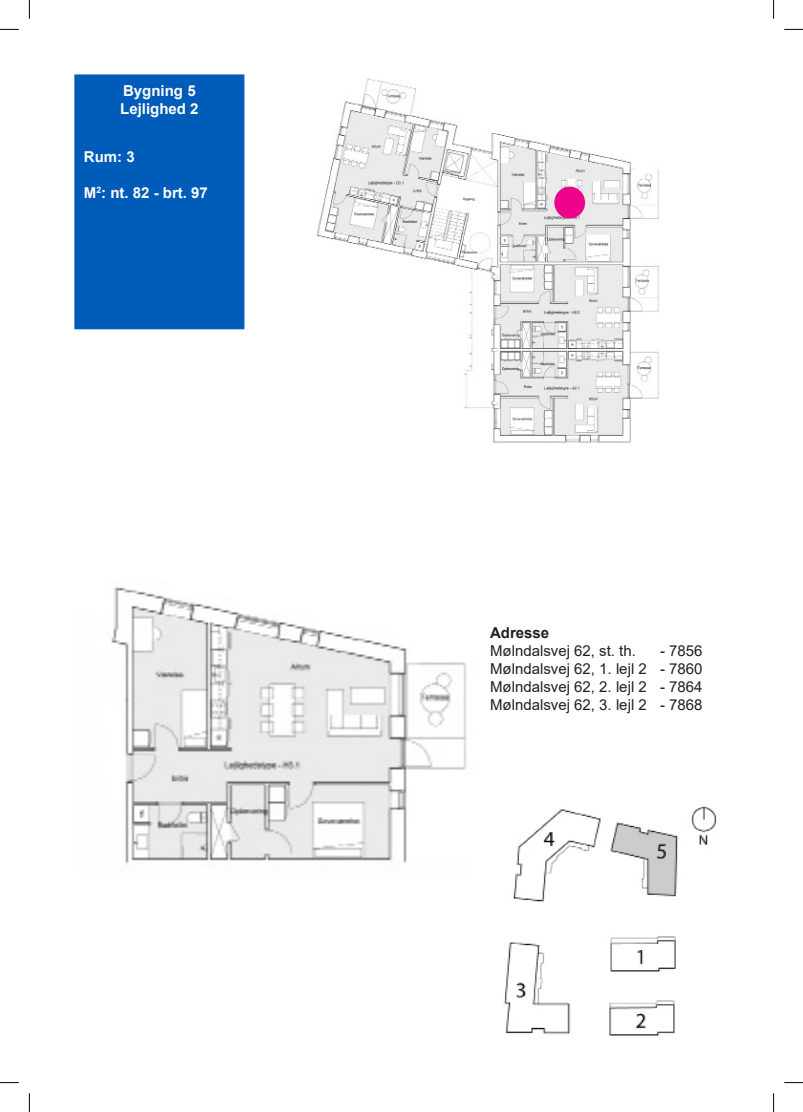
<style>
.page{position:relative;width:803px;height:1112px;background:#fff}
.page>*{position:absolute;margin:0;border:0;box-sizing:border-box;transform-origin:0 0}
.t1{font:15px "Arial";color:#231f20}
.t2{font:700 15px "Arial";color:#fff}
.t3{font:700 15px "Arial";color:#231f20}
</style>
<div class="page">
<div style="left:74px;top:74px;width:170px;height:255px;background:#005cb9;border:1px solid #005cb9"></div>
<img style="left:503px;top:806px;width:214px;height:230px">
<img style="left:316px;top:78px;width:343px;height:365px">
<div style="left:555px;top:187px;width:29px;height:31px;background:#ed028c;border-radius:50%"></div>
<div style="left:554px;top:186px;width:31px;height:32px;border:1px solid #ed028c;border-radius:50%"></div>
<img style="left:111px;top:586px;width:356px;height:278px">
<svg style="left:0;top:29px;width:19px;height:1px"></svg>
<svg style="left:784px;top:29px;width:19px;height:1px"></svg>
<svg style="left:0;top:1082px;width:19px;height:1px"></svg>
<svg style="left:784px;top:1082px;width:19px;height:1px"></svg>
<svg style="left:29px;top:0;width:1px;height:19px"></svg>
<svg style="left:29px;top:1093px;width:1px;height:18px"></svg>
<svg style="left:773px;top:0;width:1px;height:19px"></svg>
<svg style="left:773px;top:1093px;width:1px;height:18px"></svg>
<p class="t2" style="left:123px;top:80px;width:74px">Bygning 5</p>
<p class="t2" style="left:120px;top:98px;width:80px">Lejlighed 2</p>
<p class="t2" style="left:84px;top:146px;width:52px">Rum: 3</p>
<p class="t2" style="left:84px;top:182px;width:126px">M<sup>2</sup>: nt. 82 - brt. 97</p>
<p class="t3" style="left:490px;top:622px;width:61px">Adresse</p>
<p class="t1" style="left:490px;top:640px;width:147px">Mølndalsvej 62, st. th.</p>
<p class="t1" style="left:660px;top:640px;width:44px">- 7856</p>
<p class="t1" style="left:490px;top:658px;width:214px">Mølndalsvej 62, 1. lejl 2 - 7860</p>
<p class="t1" style="left:490px;top:676px;width:214px">Mølndalsvej 62, 2. lejl 2 - 7864</p>
<p class="t1" style="left:490px;top:694px;width:214px">Mølndalsvej 62, 3. lejl 2 - 7868</p>
</div>
